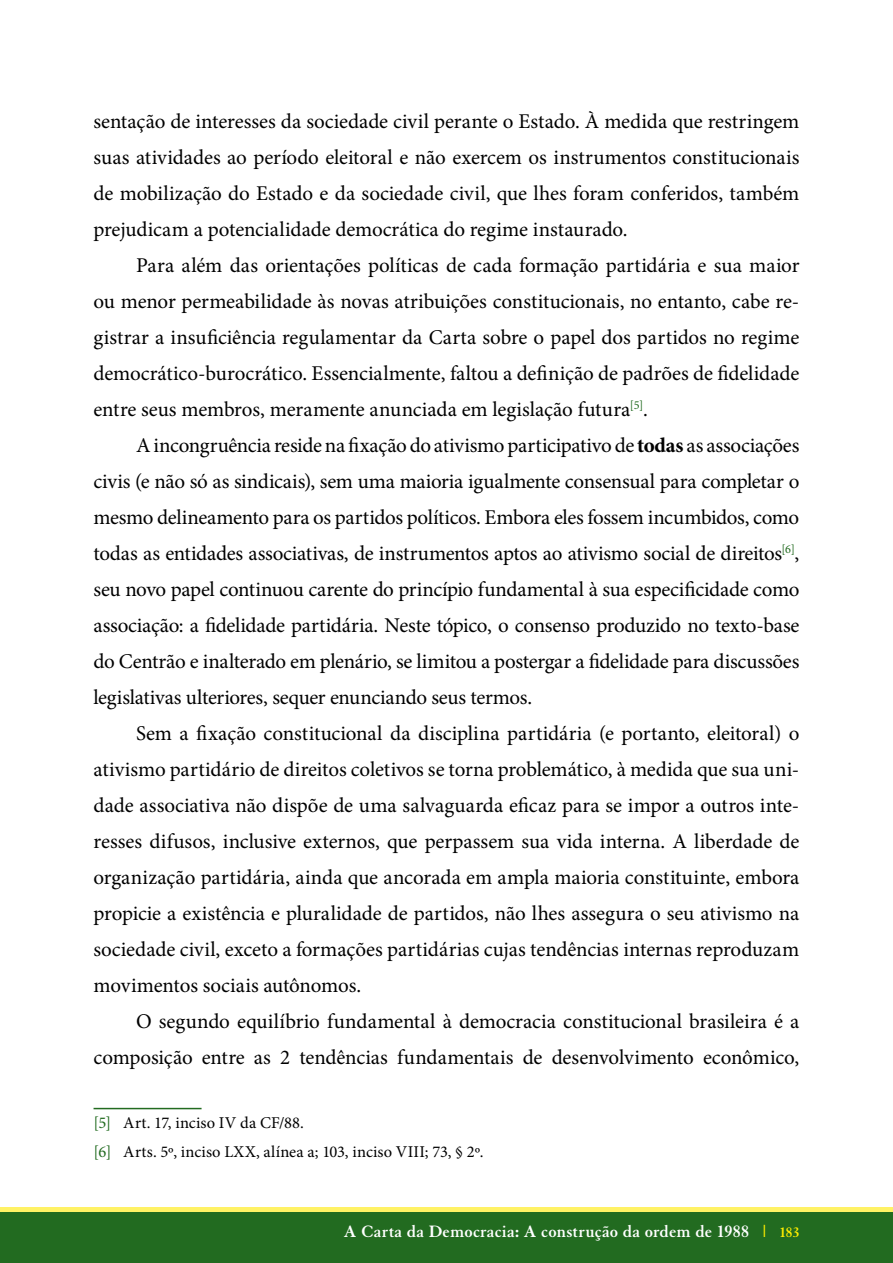
<style>
.page{position:relative;width:893px;height:1263px;background:#fff}
.page>*{position:absolute;margin:0;border:0;box-sizing:border-box;transform-origin:0 0}
.TEXTO{font:21px/36px "Minion Pro";letter-spacing:-.005em;color:#000;text-align:justify}
.t1{font:700 18px "Granjon";letter-spacing:.015em;color:#fff}
.NOTA{font:16.5px "Minion Pro";letter-spacing:.005em;color:#000}
.s1{font-weight:700}
.s2{color:#226b20}
.s3{color:#ffed00}
.s4{font-size:15px;color:#ffed00}
</style>
<div class="page">
<div style="left:0;top:1212px;width:893px;height:51px;background:#226b20"></div>
<hr style="left:0;top:1208px;width:893px;height:4px;background:#fff265">
<hr style="left:94px;top:1108px;width:108px;height:1px;background:#226b20">
<p class="TEXTO" style="left:94px;top:103px;width:707px">sentação de interesses da sociedade civil perante o Estado. À medida que restringem suas atividades ao período eleitoral e não exercem os instrumentos constitucionais de mobilização do Estado e da sociedade civil, que lhes foram conferidos, também prejudicam a potencialidade democrática do regime instaurado.</p>
<p class="TEXTO" style="left:94px;top:247px;width:707px;text-indent:43px">Para além das orientações políticas de cada formação partidária e sua maior ou menor permeabilidade às novas atribuições constitucionais, no entanto, cabe re&shy;gistrar a insuficiência regulamentar da Carta sobre o papel dos partidos no regime democrático-burocrático. Essencialmente, faltou a definição de padrões de fidelidade entre seus membros, meramente anunciada em legislação futura<sup>[5]</sup>.</p>
<p class="TEXTO" style="left:94px;top:427px;width:707px;text-indent:43px">A incongruência reside na fixação do ativismo participativo de <span class="s1">todas</span> as associações civis (e não só as sindicais), sem uma maioria igualmente consensual para completar o mesmo delineamento para os partidos políticos. Embora eles fossem incumbidos, como todas as entidades associativas, de instrumentos aptos ao ativismo social de direitos<sup>[6]</sup>, seu novo papel continuou carente do princípio fundamental à sua especificidade como associação: a fidelidade partidária. Neste tópico, o consenso produzido no texto-base do Centrão e inalterado em plenário, se limitou a postergar a fidelidade para discussões legislativas ulteriores, sequer enunciando seus termos.</p>
<p class="TEXTO" style="left:94px;top:715px;width:707px;text-indent:43px">Sem a fixação constitucional da disciplina partidária (e portanto, eleitoral) o ativismo partidário de direitos coletivos se torna problemático, à medida que sua uni&shy;dade associativa não dispõe de uma salvaguarda eficaz para se impor a outros inte&shy;resses difusos, inclusive externos, que perpassem sua vida interna. A liberdade de organização partidária, ainda que ancorada em ampla maioria constituinte, embora propicie a existência e pluralidade de partidos, não lhes assegura o seu ativismo na sociedade civil, exceto a formações partidárias cujas tendências internas reproduzam movimentos sociais autônomos.</p>
<p class="TEXTO" style="left:94px;top:1003px;width:707px;text-align:right">O segundo equilíbrio fundamental à democracia constitucional brasileira é a composição entre as 2 tendências fundamentais de desenvolvimento econômico,</p>
<p class="NOTA" style="left:94px;top:1112px;width:212px"><span class="s2">[5]</span> Art. 17, inciso IV da CF/88.</p>
<p class="NOTA" style="left:94px;top:1140px;width:391px"><span class="s2">[6]</span> Arts. 5º, inciso LXX, alínea a; 103, inciso VIII; 73, § 2º.</p>
<p class="t1" style="left:344px;top:1222px;width:457px">A Carta da Democracia: A construção da ordem de 1988 <span class="s3">|</span> <span class="s4">183</span></p>
</div>
